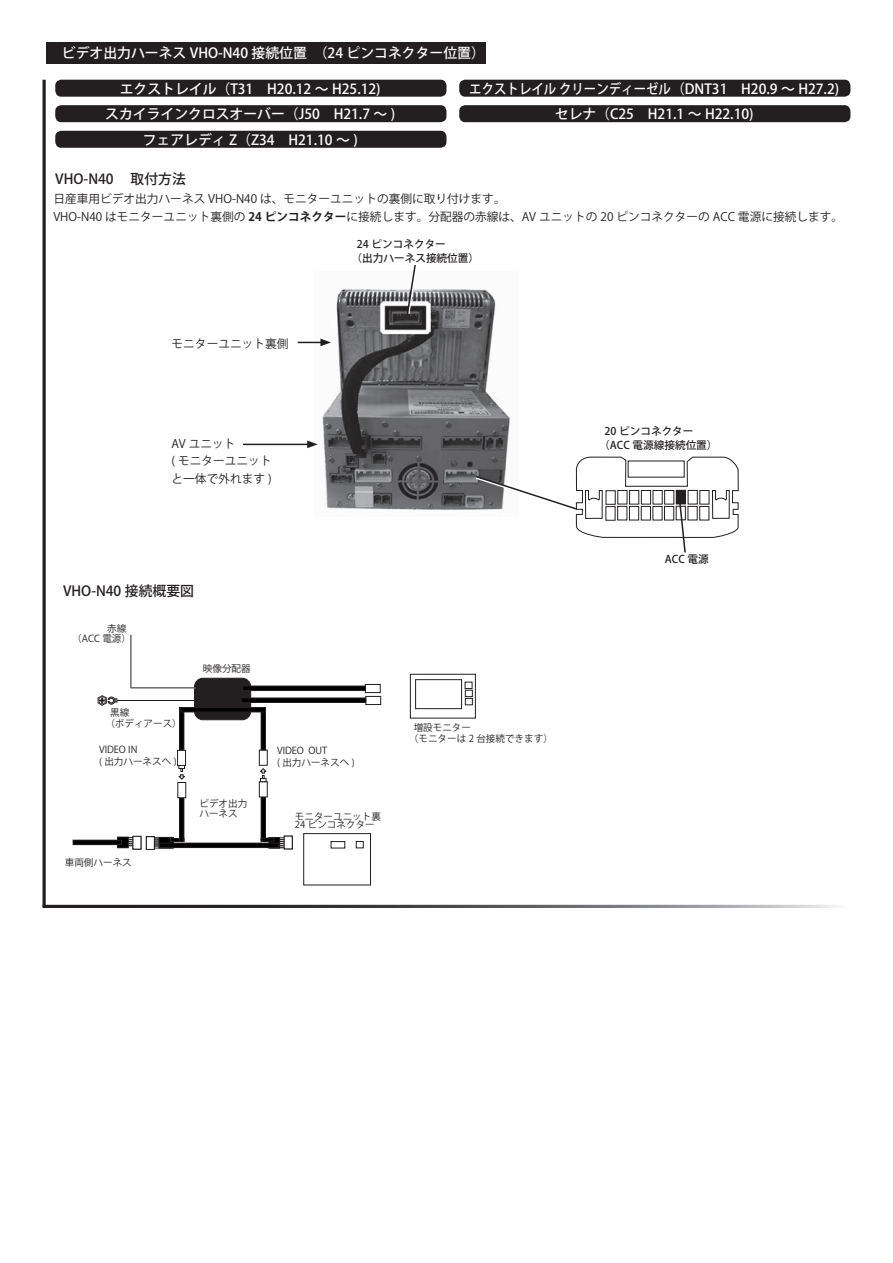
<style>
.page{position:relative;width:893px;height:1263px;background:#fff}
.page>*{position:absolute;margin:0;border:0;box-sizing:border-box;transform-origin:0 0}
.t1{font:500 13.8px "Koz Go Pro";color:#fff}
.t2{font:500 13.8px "Koz Go Pro";color:#fff;scale:.9 1}
.t3{font:500 13.8px "Koz Go Pro";color:#231f20}
.t4{font:11.7px/17.2px "Koz Go Pro";color:#231f20}
.t5{font:500 10.65px/13.8px "Koz Go Pro";color:#231f20}
.t6{font:9.6px/10.6px "Koz Go Pro";color:#231f20}
.s1{font-weight:700}
</style>
<div class="page">
<div style="left:47px;top:43px;width:439px;height:21px;background:#231f20"></div>
<hr style="left:43px;top:80px;width:3px;height:827px;background:#231f20">
<div style="left:459px;top:105px;width:391px;height:17px;background:#231f20;border-radius:6px"></div>
<div style="left:55px;top:131px;width:391px;height:17px;background:#231f20;border-radius:6px"></div>
<hr style="left:43px;top:905px;width:807px;height:3px;background:#fff">
<div style="left:146px;top:836px;width:9px;height:14px;border:1px solid #231f20"></div>
<svg style="left:154px;top:837px;width:30px;height:12px"></svg>
<div style="left:170px;top:838px;width:14px;height:4px;border:1px solid #231f20"></div>
<svg style="left:415px;top:679px;width:58px;height:31px"></svg>
<div style="left:410px;top:674px;width:66px;height:44px;border:1px solid #231f20"></div>
<div style="left:416px;top:680px;width:46px;height:29px;background:#fff"></div>
<div style="left:415px;top:679px;width:47px;height:30px;border:1px solid #231f20"></div>
<div style="left:465px;top:682px;width:7px;height:6px;background:#fff"></div>
<div style="left:465px;top:682px;width:7px;height:7px;border:1px solid #231f20"></div>
<div style="left:465px;top:690px;width:7px;height:7px;background:#fff"></div>
<div style="left:465px;top:690px;width:8px;height:7px;border:1px solid #231f20"></div>
<div style="left:465px;top:698px;width:7px;height:7px;background:#fff"></div>
<div style="left:465px;top:698px;width:8px;height:7px;border:1px solid #231f20"></div>
<div style="left:303px;top:833px;width:68px;height:52px;border:1px solid #231f20"></div>
<div style="left:331px;top:841px;width:14px;height:7px;border:1px solid #231f20"></div>
<div style="left:356px;top:841px;width:7px;height:7px;border:1px solid #231f20"></div>
<div style="left:284px;top:836px;width:9px;height:13px;border:1px solid #231f20"></div>
<hr style="left:180px;top:797px;width:4px;height:44px;background:#000">
<div style="left:179px;top:797px;width:5px;height:45px;border:1px solid #231f20"></div>
<hr style="left:261px;top:797px;width:4px;height:44px;background:#000">
<div style="left:261px;top:796px;width:5px;height:45px;border:1px solid #231f20"></div>
<div style="left:259px;top:781px;width:8px;height:16px;border:1px solid #231f20"></div>
<div style="left:178px;top:782px;width:8px;height:16px;border:1px solid #231f20"></div>
<svg style="left:260px;top:768px;width:7px;height:14px"></svg>
<div style="left:195px;top:678px;width:56px;height:42px;background:#231f20;border-radius:9px"></div>
<div style="left:194px;top:678px;width:57px;height:42px;border:1px solid #231f20;border-radius:9px"></div>
<div style="left:177px;top:750px;width:9px;height:16px;border:1px solid #231f20"></div>
<hr style="left:180px;top:707px;width:4px;height:43px;background:#000">
<div style="left:179px;top:707px;width:5px;height:43px;border:1px solid #231f20"></div>
<div style="left:259px;top:750px;width:8px;height:15px;border:1px solid #231f20"></div>
<hr style="left:261px;top:708px;width:4px;height:42px;background:#000">
<div style="left:261px;top:708px;width:5px;height:42px;border:1px solid #231f20"></div>
<svg style="left:178px;top:765px;width:7px;height:15px"></svg>
<div style="left:181px;top:707px;width:84px;height:5px;background:#000"></div>
<div style="left:181px;top:707px;width:85px;height:5px;border:1px solid #231f20"></div>
<div style="left:366px;top:696px;width:15px;height:9px;border:1px solid #231f20"></div>
<hr style="left:241px;top:698px;width:125px;height:4px;background:#000">
<div style="left:241px;top:698px;width:125px;height:5px;border:1px solid #231f20"></div>
<div style="left:365px;top:684px;width:15px;height:9px;border:1px solid #231f20"></div>
<hr style="left:243px;top:686px;width:122px;height:4px;background:#000">
<div style="left:243px;top:686px;width:123px;height:5px;border:1px solid #231f20"></div>
<svg style="left:129px;top:837px;width:3px;height:9px"></svg>
<div style="left:132px;top:836px;width:9px;height:14px;border:1px solid #231f20"></div>
<div style="left:118px;top:837px;width:10px;height:11px;background:#000"></div>
<div style="left:117px;top:837px;width:12px;height:11px;border:1px solid #231f20"></div>
<div style="left:73px;top:840px;width:48px;height:5px;background:#000"></div>
<div style="left:73px;top:840px;width:49px;height:5px;border:1px solid #231f20"></div>
<hr style="left:131px;top:687px;width:65px;height:1px;background:#231f20">
<hr style="left:117px;top:700px;width:81px;height:1px;background:#231f20">
<svg style="left:98px;top:695px;width:19px;height:11px"></svg>
<hr style="left:131px;top:636px;width:1px;height:52px;background:#231f20">
<hr style="left:160px;top:843px;width:118px;height:4px;background:#000">
<div style="left:159px;top:843px;width:120px;height:5px;border:1px solid #231f20"></div>
<svg style="left:261px;top:837px;width:24px;height:11px"></svg>
<img style="left:320px;top:288px;width:190px;height:222px">
<svg style="left:406px;top:265px;width:12px;height:51px"></svg>
<svg style="left:298px;top:339px;width:33px;height:7px"></svg>
<hr style="left:243px;top:444px;width:66px;height:1px;background:#231f20">
<svg style="left:307px;top:441px;width:11px;height:7px"></svg>
<svg style="left:474px;top:456px;width:265px;height:97px"></svg>
<div style="left:55px;top:105px;width:391px;height:17px;background:#231f20;border-radius:6px"></div>
<div style="left:459px;top:80px;width:391px;height:17px;background:#231f20;border-radius:6px"></div>
<div style="left:55px;top:80px;width:391px;height:17px;background:#231f20;border-radius:6px"></div>
<p class="t1" style="left:62px;top:44px;width:424px">ビデオ出力ハーネス VHO N- 40 接続位置　（24 ピンコネクター位置(</p>
<p class="t1" style="left:120px;top:80px;width:262px">エクストレイル（T31　H20.12 〜 H25.12)</p>
<p class="t1" style="left:105px;top:105px;width:291px">スカイラインクロスオーバー（J50　H21.7 〜 (</p>
<p class="t1" style="left:143px;top:131px;width:217px">フェアレディ （Z Z34　H21.10 〜 (</p>
<p class="t3" style="left:55px;top:170px;width:132px">VHO N- 40 　取付方法</p>
<p class="t2" style="left:469px;top:80px;width:413px">エクストレイルクリーンディーゼル（DNT31　H20.9 〜 H27.2(</p>
<p class="t1" style="left:555px;top:105px;width:200px">セレナ（C25　H21.1 〜 H22.10(</p>
<p class="t4" style="left:53px;top:191px;width:791px">日産車用ビデオ出力ハーネス VHO N- 40 は、モニターユニットの裏側に取り付けます。<br>VHO N- 40 はモニターユニット裏側の <span class="s1">24 ピンコネクター</span>に接続します。分配器の赤線は、AV ユニットの 20 ピンコネクターの ACC 電源に接続します。</p>
<p class="t4" style="left:172px;top:335px;width:118px">モニターユニット裏側</p>
<p class="t4" style="left:172px;top:435px;width:102px">AV ユニット<br>( モニターユニットと一体で外れます (</p>
<p class="t3" style="left:63px;top:582px;width:132px">VHO N- 40 接続概要図</p>
<p class="t6" style="left:72px;top:623px;width:60px;text-indent:35px">赤線（ACC 電源(</p>
<p class="t6" style="left:105px;top:708px;width:78px;text-indent:5px">黒線<br>（ボディアース(</p>
<p class="t6" style="left:203px;top:664px;width:49px">映像分配器</p>
<p class="t5" style="left:352px;top:238px;width:129px;text-indent:5px">24 ピンコネクター<br>（出力ハーネス接続位置(</p>
<p class="t6" style="left:409px;top:722px;width:145px;text-indent:5px">増設モニター<br>（モニターは 2 台接続できます(</p>
<p class="t6" style="left:99px;top:744px;width:79px;line-height:11.9px">VIDEO IN<br>( 出力ハーネスへ (</p>
<p class="t6" style="left:308px;top:745px;width:20px">OUT</p>
<p class="t6" style="left:277px;top:745px;width:79px;line-height:11.9px">VIDEO<br>( 出力ハーネスへ (</p>
<p class="t6" style="left:65px;top:857px;width:68px">車両側ハーネス</p>
<p class="t6" style="left:199px;top:799px;width:49px;line-height:9.6px">ビデオ出力ハーネス</p>
<p class="t6" style="left:295px;top:812px;width:88px;line-height:8.6px">モニターユニット裏<br>24 ピンコネクター</p>
<p class="t5" style="left:599px;top:425px;width:120px;text-indent:5px">20 ピンコネクター（ACC 電源線接続位置(</p>
<p class="t5" style="left:665px;top:553px;width:45px">ACC 電源</p>
</div>
